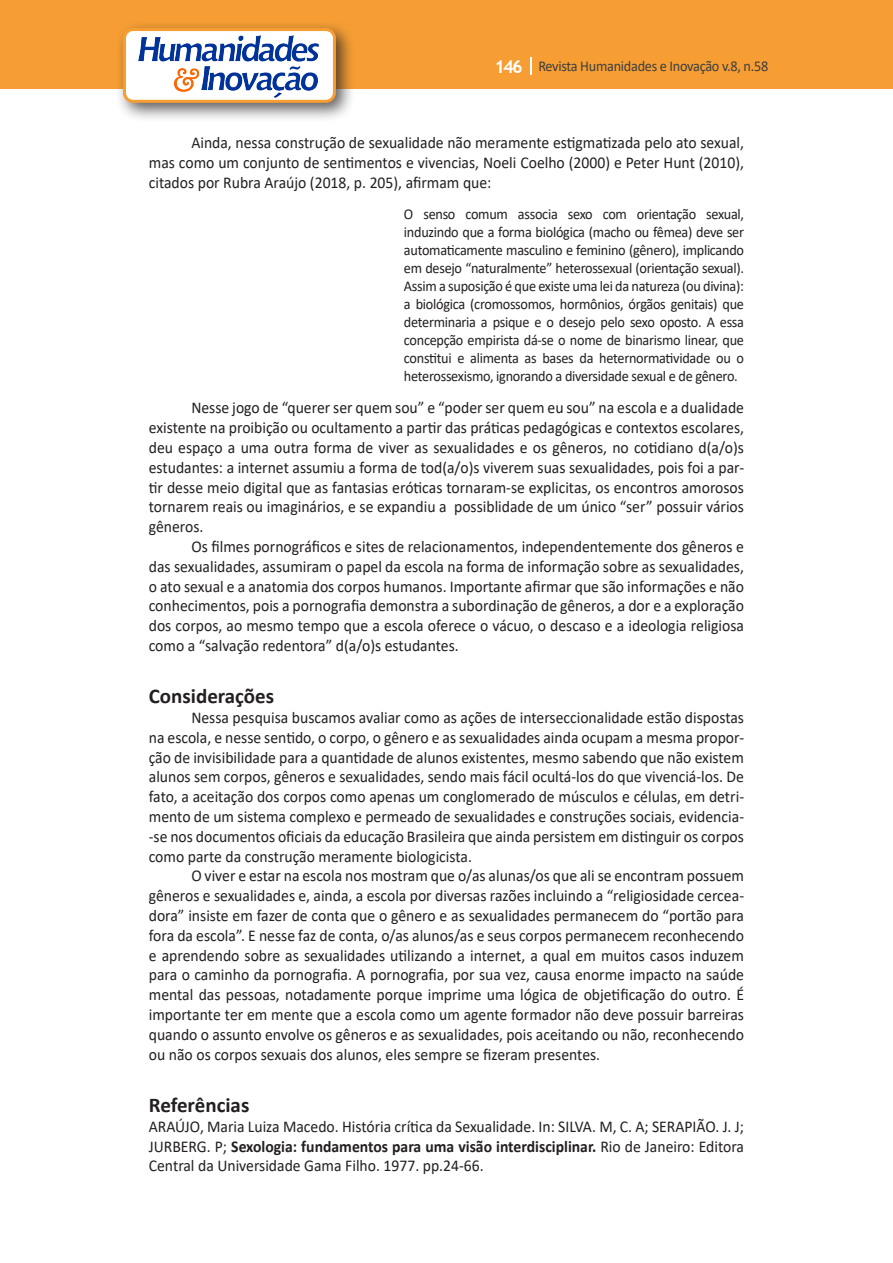
<style>
.page{position:relative;width:893px;height:1263px;background:#fff}
.page>*{position:absolute;margin:0;border:0;box-sizing:border-box;transform-origin:0 0}
.Titulo_2{font:700 21px "Calibri";color:#231f20}
.Texto{font:16.5px/19.8px "Calibri";color:#231f20;text-align:justify;scale:.95 1}
.citacao{font:15px/18px "Calibri";letter-spacing:-.02em;color:#231f20;text-align:justify;scale:.95 1}
.t1{font:15px "Calibri";letter-spacing:-.02em;color:#3e3e3f;scale:.95 1}
.s1{font-family:"Trebuchet MS";font-weight:700;font-size:18px;color:#fff}
.s2{font-weight:700}
</style>
<div class="page">
<div style="left:0;top:0;width:893px;height:88px;background:#f69e34"></div>
<svg style="left:530px;top:57px;width:2px;height:18px"></svg>
<div style="left:115px;top:20px;width:241px;height:103px;background:#231f20;opacity:.75"></div>
<div style="left:125px;top:30px;width:209px;height:71px;background:#fff;border-radius:9px"></div>
<img style="left:138px;top:35px;width:181px;height:62px">
<div style="left:123px;top:28px;width:213px;height:75px;border:3px solid #f69e34;border-radius:9px"></div>
<p class="t1" style="left:495px;top:56px;width:290px"><span class="s1">146</span> Revista Humanidades e Inovação v.8, n.58</p>
<p class="Texto" style="left:149px;top:133px;width:628px;text-indent:43px">Ainda, nessa construção de sexualidade não meramente estigmatizada pelo ato sexual, mas como um conjunto de sentimentos e vivencias, Noeli Coelho (2000) e Peter Hunt (2010), citados por Rubra Araújo (2018, p. 205), afirmam que:</p>
<p class="citacao" style="left:404px;top:204px;width:360px">O senso comum associa sexo com orientação sexual, induzindo que a forma biológica (macho ou fêmea) deve ser automaticamente masculino e feminino (gênero), implicando em desejo “naturalmente” heterossexual (orientação sexual).<br>Assim a suposição é que existe uma lei da natureza (ou divina): a biológica (cromossomos, hormônios, órgãos genitais) que determinaria a psique e o desejo pelo sexo oposto. A essa concepção empirista dá-se o nome de binarismo linear, que constitui e alimenta as bases da heternormatividade ou o heterossexismo, ignorando a diversidade sexual e de gênero.</p>
<p class="Texto" style="left:149px;top:398px;width:628px;text-indent:43px">Nesse jogo de “querer ser quem sou” e “poder ser quem eu sou” na escola e a dualidade existente na proibição ou ocultamento a partir das práticas pedagógicas e contextos escolares, deu espaço a uma outra forma de viver as sexualidades e os gêneros, no cotidiano d(a/o)s estudantes: a internet assumiu a forma de tod(a/o)s viverem suas sexualidades, pois foi a par&shy;tir desse meio digital que as fantasias eróticas tornaram-se explicitas, os encontros amorosos tornarem reais ou imaginários, e se expandiu a possiblidade de um único “ser” possuir vários gêneros.</p>
<p class="Texto" style="left:149px;top:536px;width:628px;text-indent:43px">Os filmes pornográficos e sites de relacionamentos, independentemente dos gêneros e das sexualidades, assumiram o papel da escola na forma de informação sobre as sexualidades, o ato sexual e a anatomia dos corpos humanos. Importante afirmar que são informações e não conhecimentos, pois a pornografia demonstra a subordinação de gêneros, a dor e a exploração dos corpos, ao mesmo tempo que a escola oferece o vácuo, o descaso e a ideologia religiosa como a “salvação redentora” d(a/o)s estudantes.</p>
<p class="Titulo_2" style="left:149px;top:681px;width:127px">Considerações</p>
<p class="Texto" style="left:149px;top:707px;width:628px;text-indent:43px">Nessa pesquisa buscamos avaliar como as ações de interseccionalidade estão dispostas na escola, e nesse sentido, o corpo, o gênero e as sexualidades ainda ocupam a mesma propor&shy;ção de invisibilidade para a quantidade de alunos existentes, mesmo sabendo que não existem alunos sem corpos, gêneros e sexualidades, sendo mais fácil ocultá-los do que vivenciá-los. De fato, a aceitação dos corpos como apenas um conglomerado de músculos e células, em detri&shy;mento de um sistema complexo e permeado de sexualidades e construções sociais, evidencia--se nos documentos oficiais da educação Brasileira que ainda persistem em distinguir os corpos como parte da construção meramente biologicista.</p>
<p class="Texto" style="left:149px;top:866px;width:628px;text-indent:43px">O viver e estar na escola nos mostram que o/as alunas/os que ali se encontram possuem gêneros e sexualidades e, ainda, a escola por diversas razões incluindo a “religiosidade cercea&shy;dora” insiste em fazer de conta que o gênero e as sexualidades permanecem do “portão para fora da escola”. E nesse faz de conta, o/as alunos/as e seus corpos permanecem reconhecendo e aprendendo sobre as sexualidades utilizando a internet, a qual em muitos casos induzem para o caminho da pornografia. A pornografia, por sua vez, causa enorme impacto na saúde mental das pessoas, notadamente porque imprime uma lógica de objetificação do outro. É importante ter em mente que a escola como um agente formador não deve possuir barreiras quando o assunto envolve os gêneros e as sexualidades, pois aceitando ou não, reconhecendo ou não os corpos sexuais dos alunos, eles sempre se fizeram presentes.</p>
<p class="Titulo_2" style="left:149px;top:1090px;width:102px">Referências</p>
<p class="Texto" style="left:149px;top:1116px;width:628px">ARAÚJO, Maria Luiza Macedo. História crítica da Sexualidade. In: SILVA. M, C. A; SERAPIÃO. J. J; JURBERG. P; <span class="s2">Sexologia: fundamentos para uma visão interdisciplinar.</span> Rio de Janeiro: Editora Central da Universidade Gama Filho. 1977. pp.24-66.</p>
</div>
